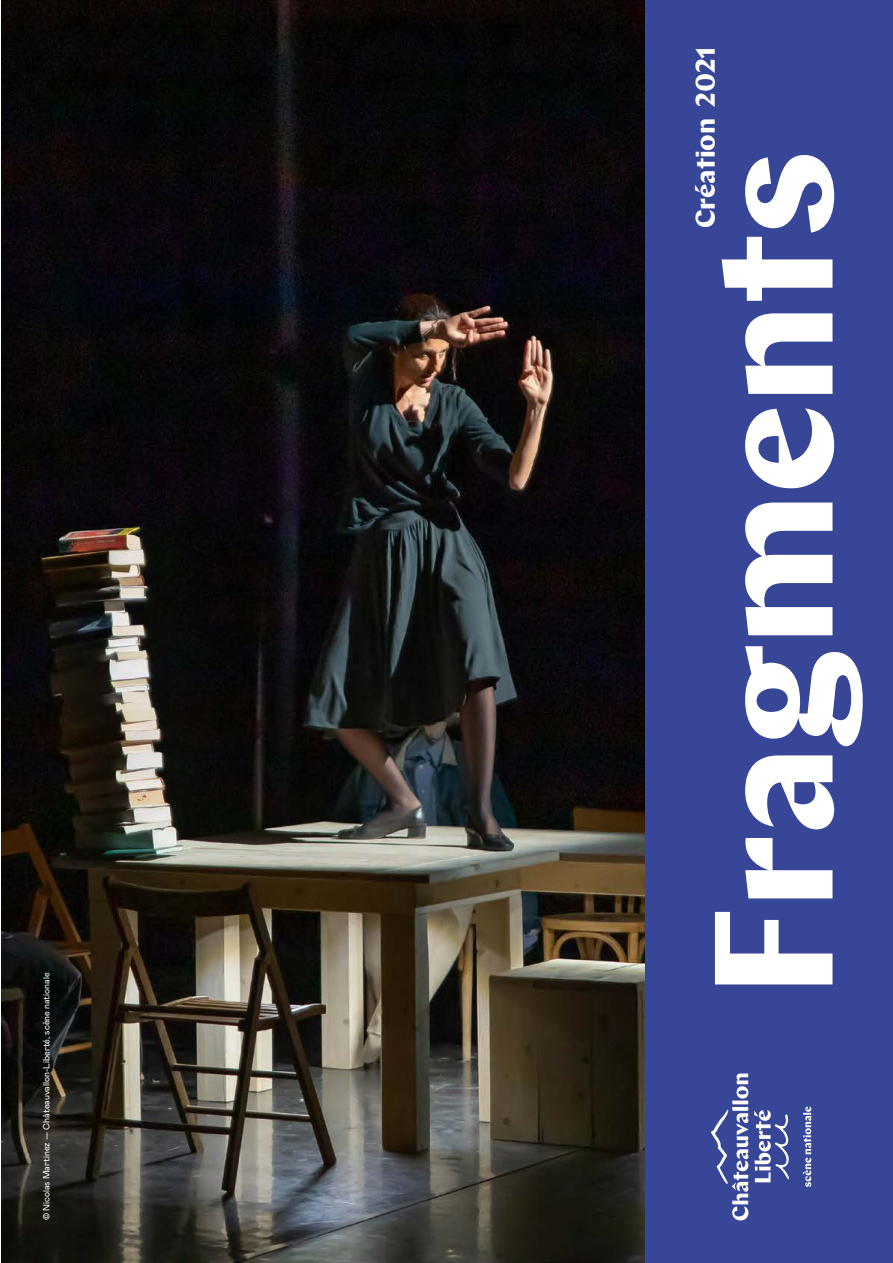
<style>
.page{position:relative;width:893px;height:1263px;background:#fff}
.page>*{position:absolute;margin:0;border:0;box-sizing:border-box;transform-origin:0 0}
.t1{font:700 168px "Chap";color:#fff}
.t2{font:700 27px "Chap";color:#fff}
.t3{font:9px "Mabry Pro";color:#fff}
</style>
<div class="page">
<div style="left:644px;top:0;width:249px;height:1263px;background:#374696"></div>
<svg style="left:732px;top:1107px;width:16px;height:2px"></svg>
<svg style="left:732px;top:1100px;width:16px;height:4px"></svg>
<svg style="left:736px;top:1073px;width:12px;height:25px"></svg>
<svg style="left:711px;top:1109px;width:78px;height:111px"></svg>
<svg style="left:803px;top:1106px;width:8px;height:81px"></svg>
<img style="left:1px;top:0;width:643px;height:1263px">
<p class="t3" style="left:40px;top:1220px;width:249px;rotate:-90deg">© Nicolas Martinez — Châteauvallon-Liberté, scène nationale</p>
<h2 class="t2" style="left:688px;top:228px;width:184px;rotate:-90deg">Création 2021</h2>
<h1 class="t1" style="left:665px;top:997px;width:848px;rotate:-90deg">Fragments</h1>
</div>
